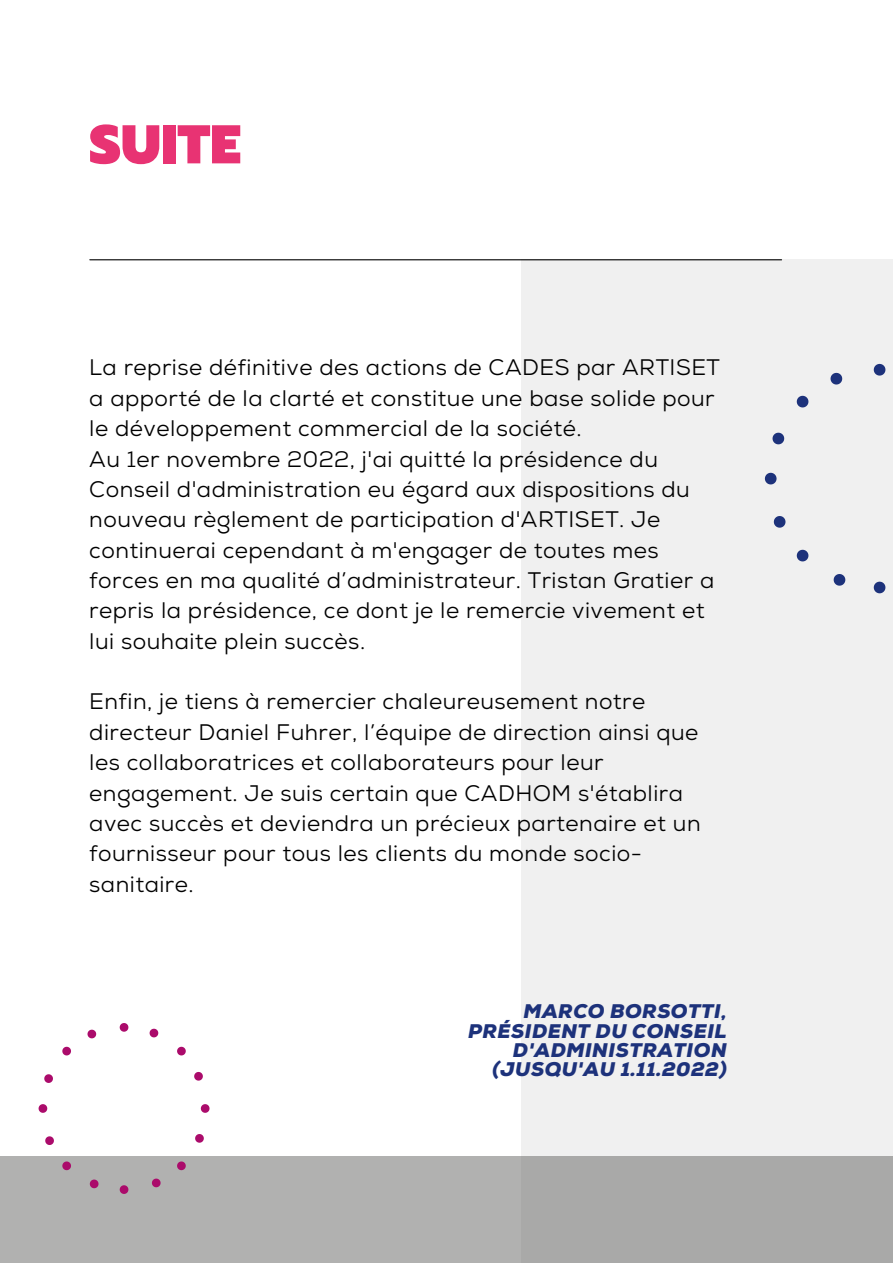
<style>
.page{position:relative;width:893px;height:1264px;background:#fff}
.page>*{position:absolute;margin:0;border:0;box-sizing:border-box;transform-origin:0 0}
.t1{font:900 54.45px "Prompt";color:#e83373}
.t2{font:22.5px/30.3px "Nexa";letter-spacing:.02em;color:#000}
.t3{font:italic 900 19.65px/19px "Nexa";letter-spacing:.025em;color:#1d327b;text-align:right}
</style>
<div class="page">
<div style="left:521px;top:259px;width:371px;height:1003px;background:#f0f0f0"></div>
<div style="left:0;top:1156px;width:892px;height:106px;background:#b1b1b0"></div>
<hr style="left:90px;top:259px;width:691px;height:1px;background:#000">
<svg style="left:39px;top:1023px;width:170px;height:170px"></svg>
<svg style="left:764px;top:364px;width:122px;height:229px"></svg>
<h1 class="t1" style="left:89px;top:104px;width:153px">SUITE</h1>
<p class="t2" style="left:89px;top:356px;width:632px">La reprise définitive des actions de CADES par ARTISET a apporté de la clarté et constitue une base solide pour le développement commercial de la société.<br>Au 1er novembre 2022, j'ai quitté la présidence du Conseil d'administration eu égard aux dispositions du nouveau règlement de participation d'ARTISET. Je continuerai cependant à m'engager de toutes mes forces en ma qualité d’administrateur. Tristan Gratier a repris la présidence, ce dont je le remercie vivement et lui souhaite plein succès.</p>
<p class="t2" style="left:89px;top:689px;width:613px">Enfin, je tiens à remercier chaleureusement notre directeur Daniel Fuhrer, l’équipe de direction ainsi que les collaboratrices et collaborateurs pour leur engagement. Je suis certain que CADHOM s'établira avec succès et deviendra un précieux partenaire et un fournisseur pour tous les clients du monde socio&shy;sanitaire.</p>
<p class="t3" style="left:468px;top:1002px;width:260px">MARCO BORSOTTI,<br>PRÉSIDENT DU CONSEIL<br>D'ADMINISTRATION (JUSQU'AU 1.11.2022)</p>
</div>
